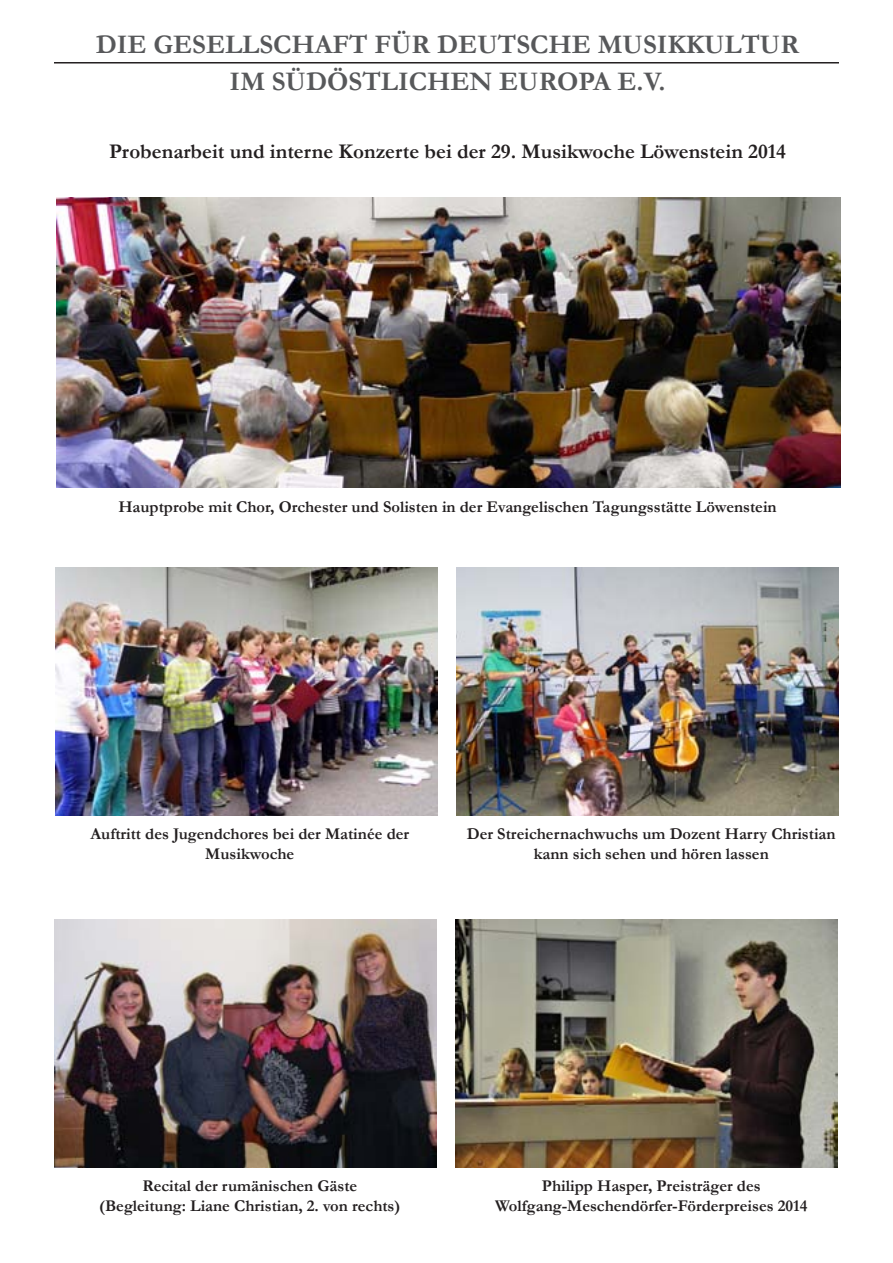
<style>
.page{position:relative;width:893px;height:1263px;background:#fff}
.page>*{position:absolute;margin:0;border:0;box-sizing:border-box;transform-origin:0 0}
.t1{font:700 27px "Garamond";color:#57585a}
.t2{font:700 21px "Garamond";color:#231f20}
.t3{font:700 16.5px/19.8px "Garamond";color:#231f20;text-align:center}
</style>
<div class="page">
<hr style="left:54px;top:62px;width:785px;height:2px;background:#231f20">
<img style="left:455px;top:919px;width:383px;height:248px">
<img style="left:457px;top:568px;width:382px;height:248px">
<img style="left:54px;top:919px;width:382px;height:248px">
<img style="left:56px;top:198px;width:784px;height:290px">
<img style="left:55px;top:568px;width:382px;height:248px">
<p class="t1" style="left:96px;top:28px;width:705px">DIE GESELLSCHAFT FÜR DEUTSCHE MUSIKKULTUR</p>
<p class="t1" style="left:230px;top:65px;width:437px">IM SÜDÖSTLICHEN EUROPA E.V.</p>
<p class="t2" style="left:109px;top:138px;width:678px">Probenarbeit und interne Konzerte bei der 29. Musikwoche Löwenstein 2014</p>
<p class="t3" style="left:118px;top:496px;width:660px">Hauptprobe mit Chor, Orchester und Solisten in der Evangelischen Tagungsstätte Löwenstein</p>
<p class="t3" style="left:90px;top:824px;width:320px">Auftritt des Jugendchores bei der Matinée der<br>Musikwoche</p>
<p class="t3" style="left:467px;top:824px;width:370px">Der Streichernachwuchs um Dozent Harry Christian kann sich sehen und hören lassen</p>
<p class="t3" style="left:99px;top:1176px;width:303px">Recital der rumänischen Gäste (Begleitung: Liane Christian, 2. von rechts)</p>
<p class="t3" style="left:495px;top:1176px;width:314px">Philipp Hasper, Preisträger des<br>Wolfgang-Meschendörfer-Förderpreises 2014</p>
</div>
